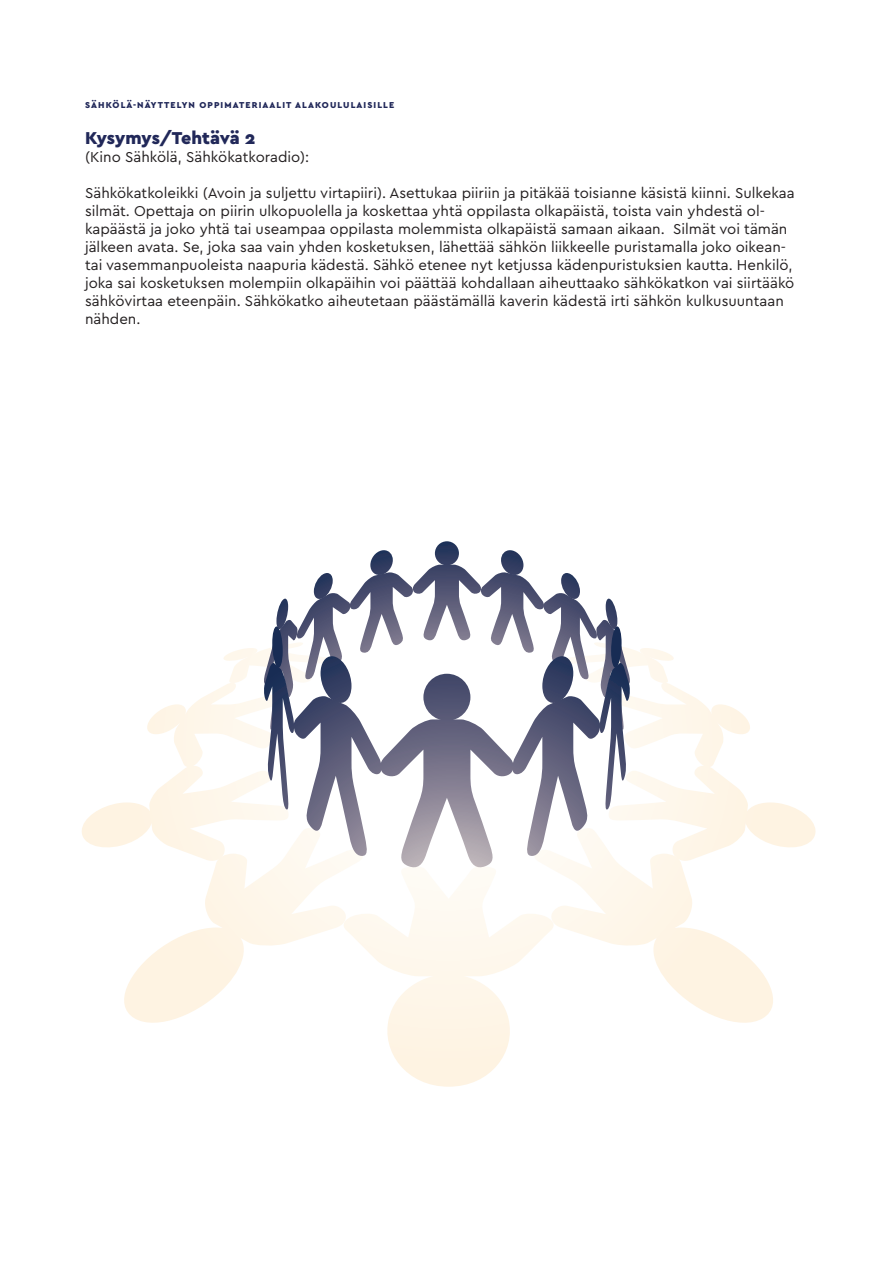
<style>
.page{position:relative;width:893px;height:1263px;background:#fff}
.page>*{position:absolute;margin:0;border:0;box-sizing:border-box;transform-origin:0 0}
.t1{font:900 18px "Cera PRO";letter-spacing:-.01em;color:#212859}
.t2{font:15px/18px "Cera PRO";color:#231f20}
.t3{font:900 9px "Cera PRO";letter-spacing:.12em;color:#212859}
</style>
<div class="page">
<svg style="left:435px;top:541px;width:24px;height:24px"></svg>
<svg style="left:82px;top:550px;width:734px;height:537px"></svg>
<p class="t3" style="left:85px;top:99px;width:311px">SÄHKÖLÄ-NÄYTTELYN OPPIMATERIAALIT ALAKOULULAISILLE</p>
<p class="t1" style="left:85px;top:126px;width:172px">Kysymys/Tehtävä 2</p>
<p class="t2" style="left:85px;top:147px;width:226px">(Kino Sähkölä, Sähkökatkoradio):</p>
<p class="t2" style="left:85px;top:183px;width:711px">Sähkökatkoleikki (Avoin ja suljettu virtapiiri). Asettukaa piiriin ja pitäkää toisianne käsistä kiinni. Sulkekaa silmät. Opettaja on piirin ulkopuolella ja koskettaa yhtä oppilasta olkapäistä, toista vain yhdestä ol&shy;kapäästä ja joko yhtä tai useampaa oppilasta molemmista olkapäistä samaan aikaan. Silmät voi tämän jälkeen avata. Se, joka saa vain yhden kosketuksen, lähettää sähkön liikkeelle puristamalla joko oikean&shy;tai vasemmanpuoleista naapuria kädestä. Sähkö etenee nyt ketjussa kädenpuristuksien kautta. Henkilö, joka sai kosketuksen molempiin olkapäihin voi päättää kohdallaan aiheuttaako sähkökatkon vai siirtääkö sähkövirtaa eteenpäin. Sähkökatko aiheutetaan päästämällä kaverin kädestä irti sähkön kulkusuuntaan nähden.</p>
</div>
